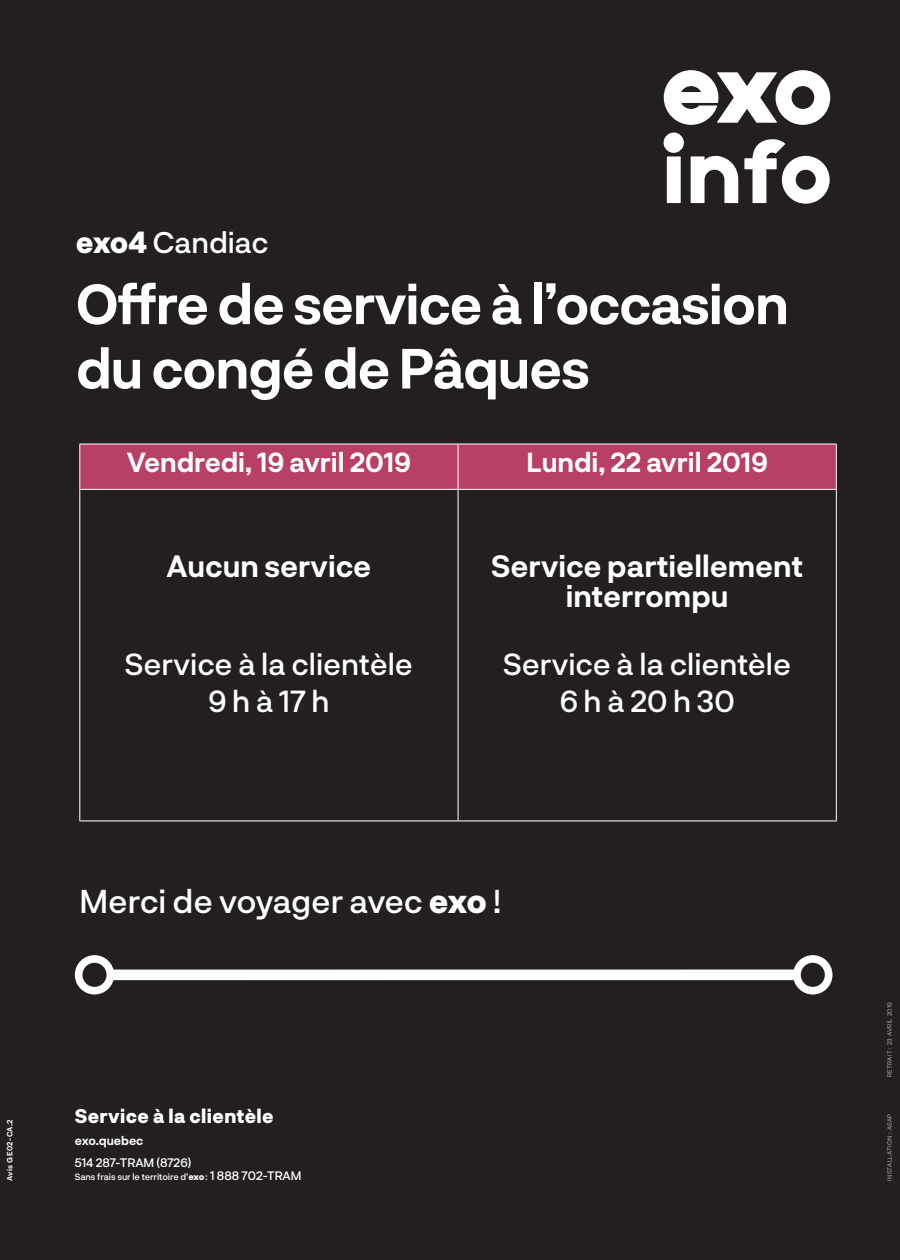
<style>
.page{position:relative;width:900px;height:1260px;background:#231f20}
.page>*{position:absolute;margin:0;border:0;box-sizing:border-box;transform-origin:0 0}
.t1{font:700 55px/64.4px "Neurial Grotesk";letter-spacing:-.02em;color:#fff}
.t2{font:500 32.5px "Neurial Grotesk";letter-spacing:-.01em;color:#fff}
.t3{font:500 30px "Neurial Grotesk";color:#fff}
.t4{font:700 30px "Neurial Grotesk";color:#fff}
.t5{font:500 29.38px "Neurial Grotesk";color:#fff}
.t6{font:700 26.88px "Neurial Grotesk";color:#fff}
.t7{font:800 19px "Neurial Grotesk";letter-spacing:.02em;color:#fff}
.t8{font:500 12.12px "Neurial Grotesk";color:#fff}
.t9{font:700 12.12px "Neurial Grotesk";letter-spacing:-.005em;color:#fff}
.t10{font:500 8.94px "Neurial Grotesk";color:#fff}
.t11{font:700 7.5px "Neurial Grotesk";letter-spacing:.05em;color:#fff}
.t12{font:6.25px "Neurial Grotesk";letter-spacing:.05em;color:#a8a9ad}
.s1{font-weight:800}
.s2{font-size:12.12px}
</style>
<div class="page">
<div style="left:113px;top:970px;width:683px;height:10px;background:#fff"></div>
<svg style="left:75px;top:955px;width:39px;height:40px"></svg>
<svg style="left:793px;top:955px;width:40px;height:40px"></svg>
<div style="left:80px;top:445px;width:756px;height:44px;background:#b94065"></div>
<hr style="left:79px;top:444px;width:379px;height:1px;background:#fff">
<hr style="left:79px;top:444px;width:1px;height:45px;background:#fff">
<hr style="left:458px;top:444px;width:379px;height:1px;background:#fff">
<hr style="left:458px;top:444px;width:1px;height:45px;background:#fff">
<hr style="left:836px;top:444px;width:1px;height:45px;background:#fff">
<hr style="left:79px;top:489px;width:379px;height:1px;background:#fff">
<hr style="left:79px;top:490px;width:1px;height:331px;background:#fff">
<hr style="left:458px;top:489px;width:379px;height:1px;background:#fff">
<hr style="left:458px;top:490px;width:1px;height:331px;background:#fff">
<hr style="left:836px;top:490px;width:1px;height:331px;background:#fff">
<hr style="left:79px;top:821px;width:379px;height:1px;background:#fff">
<hr style="left:458px;top:821px;width:379px;height:1px;background:#fff">
<svg style="left:663px;top:70px;width:167px;height:55px"></svg>
<svg style="left:664px;top:133px;width:20px;height:70px"></svg>
<svg style="left:691px;top:155px;width:47px;height:48px"></svg>
<svg style="left:744px;top:139px;width:86px;height:65px"></svg>
<p class="t5" style="left:76px;top:221px;width:194px"><span class="s1">exo4</span> Candiac</p>
<p class="t1" style="left:76px;top:269px;width:714px">Offre de service à l’occasion du congé de Pâques</p>
<p class="t6" style="left:127px;top:443px;width:286px">Vendredi, 19 avril 2019</p>
<p class="t6" style="left:526px;top:443px;width:243px">Lundi, 22 avril 2019</p>
<p class="t4" style="left:167px;top:545px;width:206px">Aucun service</p>
<p class="t3" style="left:125px;top:643px;width:289px">Service à la clientèle</p>
<p class="t3" style="left:208px;top:680px;width:123px">9 h à 17 h</p>
<p class="t4" style="left:491px;top:545px;width:313px">Service partiellement</p>
<p class="t4" style="left:566px;top:575px;width:164px">interrompu</p>
<p class="t3" style="left:503px;top:643px;width:289px">Service à la clientèle</p>
<p class="t3" style="left:560px;top:680px;width:177px">6 h à 20 h 30</p>
<p class="t2" style="left:79px;top:879px;width:424px">Merci de voyager avec <span class="s1">exo</span> !</p>
<p class="t11" style="left:5px;top:1181px;width:63px;rotate:-90deg">Avis GE02-CA.2</p>
<p class="t7" style="left:75px;top:1102px;width:200px">Service à la clientèle</p>
<p class="t9" style="left:75px;top:1132px;width:70px">exo.quebec</p>
<p class="t8" style="left:75px;top:1154px;width:118px">514 287-TRAM (8726)</p>
<p class="t10" style="left:75px;top:1170px;width:228px">Sans frais sur le territoire d’<span class="s1">exo</span>: <span class="s2">1 888 702-TRAM</span></p>
<p class="t12" style="left:885px;top:1077px;width:77px;rotate:-90deg">RETRAIT : 23 AVRIL 2019</p>
<p class="t12" style="left:885px;top:1181px;width:69px;rotate:-90deg">INSTALLATION : ASAP</p>
</div>
